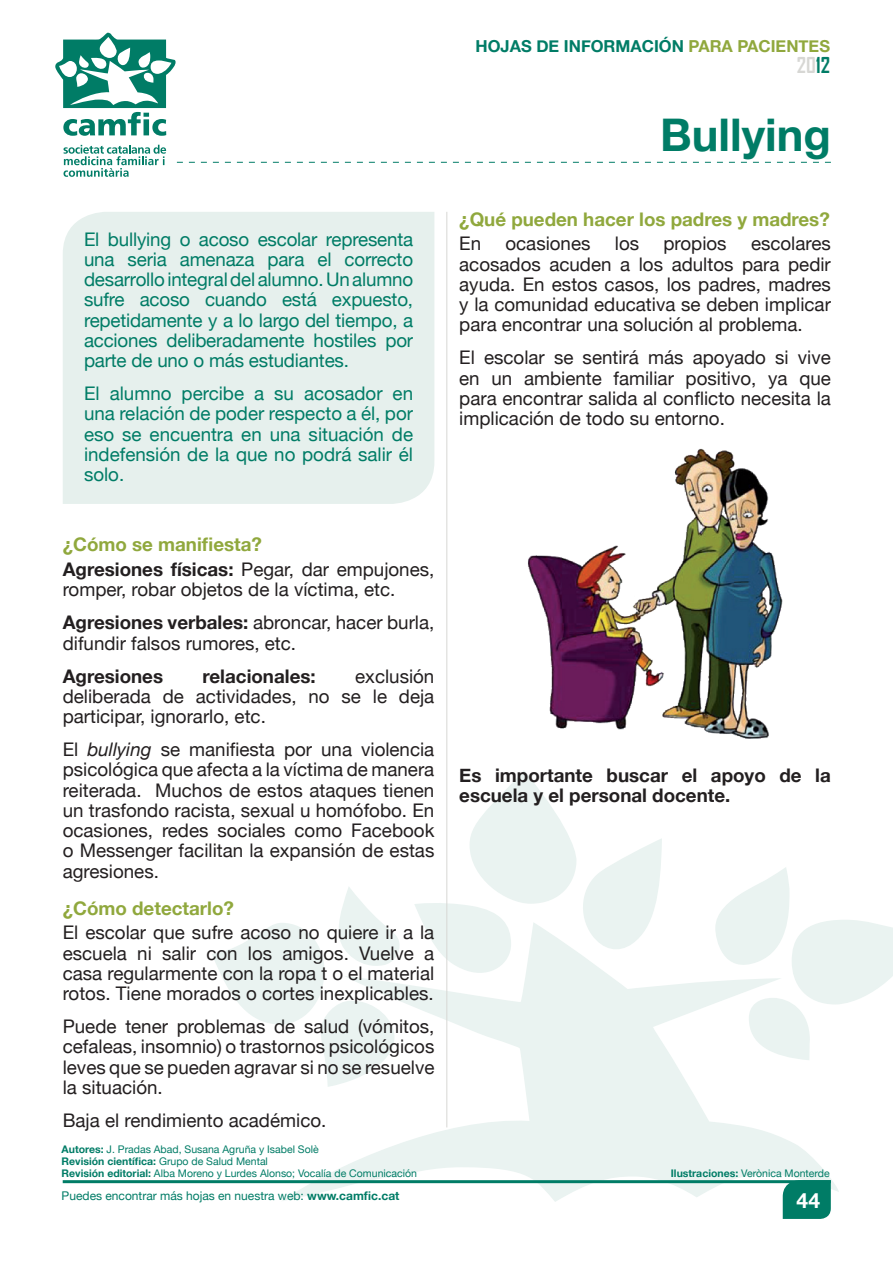
<style>
.page{position:relative;width:893px;height:1263px;background:#fff}
.page>*{position:absolute;margin:0;border:0;box-sizing:border-box;transform-origin:0 0}
.Titulo{font:700 45px "Helvetica Neue";color:#007c66}
.t1{font:700 21px "Agency FB";color:#d7d7d4}
.t2{font:700 21px "Helvetica Neue";color:#fff}
.Galerada{font:18.75px/20.2px "Helvetica Neue";color:#231f20;text-align:justify}
.Destacado{font:18.75px/20.2px "Helvetica Neue";letter-spacing:-.005em;color:#007c66;text-align:justify}
.Galerada-2{font:700 18.75px/20.2px "Helvetica Neue";color:#231f20}
.Titulillo{font:700 18.75px "Helvetica Neue";color:#90a83d}
.t3{font:700 16.5px "Helvetica Neue";color:#007c66}
.t4{font:12px "Helvetica Neue";color:#007c66}
.t5{font:10.5px "Helvetica Neue";color:#007c66}
.t6{font:700 10.5px "Helvetica Neue";color:#007c66}
.s1{font-weight:700}
.s2{font-style:italic}
.s3{font-weight:400}
.s4{color:#90a83d}
.s5{color:#007c66}
</style>
<div class="page">
<svg style="left:281px;top:979px;width:558px;height:223px;fill:#eaf3f1"></svg>
<svg style="left:212px;top:887px;width:189px;height:200px"></svg>
<svg style="left:414px;top:770px;width:248px;height:209px"></svg>
<svg style="left:715px;top:867px;width:178px;height:193px"></svg>
<svg style="left:64px;top:145px;width:102px;height:32px"></svg>
<svg style="left:55px;top:33px;width:121px;height:103px"></svg>
<svg style="left:177px;top:162px;width:654px;height:1px"></svg>
<hr style="left:63px;top:1180px;width:768px;height:3px;background:#007c66">
<svg style="left:783px;top:1180px;width:48px;height:39px;background:#07806a"></svg>
<div style="left:63px;top:212px;width:371px;height:292px;background:#e6f0ed"></div>
<hr style="left:446px;top:212px;width:1px;height:915px;background:#d7d7d4">
<img style="left:528px;top:448px;width:255px;height:291px">
<p class="Destacado" style="left:84px;top:229px;width:331px">El bullying o acoso escolar representa una seria amenaza para el correcto desarrollo integral del alumno. Un alumno sufre acoso cuando está expuesto, repetidamente y a lo largo del tiempo, a acciones deliberadamente hostiles por parte de uno o más estudiantes.</p>
<p class="Destacado" style="left:84px;top:383px;width:331px">El alumno percibe a su acosador en una relación de poder respecto a él, por eso se encuentra en una situación de indefensión de la que no podrá salir él solo.</p>
<p class="Titulillo" style="left:63px;top:533px;width:201px">¿Cómo se manifiesta?</p>
<p class="Galerada" style="left:63px;top:559px;width:373px"><span class="s1">Agresiones físicas:</span> Pegar, dar empujones, romper, robar objetos de la víctima, etc.</p>
<p class="Galerada" style="left:63px;top:612px;width:373px"><span class="s1">Agresiones verbales:</span> abroncar, hacer burla, difundir falsos rumores, etc.</p>
<p class="Galerada-2" style="left:63px;top:665px;width:102px">Agresiones</p>
<p class="Galerada-2" style="left:203px;top:665px;width:115px">relacionales:</p>
<p class="Galerada" style="left:63px;top:665px;width:373px;text-indent:292px">exclusión deliberada de actividades, no se le deja participar, ignorarlo, etc.</p>
<p class="Galerada" style="left:63px;top:739px;width:373px">El <span class="s2">bullying</span> se manifiesta por una violencia psicológica que afecta a la víctima de manera reiterada. Muchos de estos ataques tienen un trasfondo racista, sexual u homófobo. En ocasiones, redes sociales como Facebook o Messenger facilitan la expansión de estas agresiones.</p>
<p class="Titulillo" style="left:63px;top:896px;width:173px">¿Cómo detectarlo?</p>
<p class="Galerada" style="left:63px;top:922px;width:373px">El escolar que sufre acoso no quiere ir a la escuela ni salir con los amigos. Vuelve a casa regularmente con la ropa t o el material rotos. Tiene morados o cortes inexplicables.</p>
<p class="Galerada" style="left:63px;top:1016px;width:373px">Puede tener problemas de salud (vómitos, cefaleas, insomnio) o trastornos psicológicos leves que se pueden agravar si no se resuelve la situación.</p>
<p class="Galerada" style="left:63px;top:1110px;width:265px">Baja el rendimiento académico.</p>
<p class="t5" style="left:62px;top:1143px;width:259px"><span class="s1">Autores:</span> J. Pradas Abad, Susana Agruña y Isabel Solè</p>
<p class="t6" style="left:62px;top:1154px;width:208px">Revisión científica: <span class="s3">Grupo de Salud Mental</span></p>
<p class="t5" style="left:62px;top:1167px;width:357px"><span class="s1">Revisión editorial:</span> Alba Moreno y Lurdes Alonso; Vocalía de Comunicación</p>
<p class="t4" style="left:62px;top:1189px;width:339px">Puedes encontrar más hojas en nuestra web: <span class="s1">www.camfic.cat</span></p>
<p class="t3" style="left:476px;top:36px;width:356px">HOJAS DE INFORMACIÓN <span class="s4">PARA PACIENTES</span></p>
<p class="t1" style="left:797px;top:52px;width:35px">20<span class="s5">12</span></p>
<p class="Titulo" style="left:660px;top:107px;width:172px">Bullying</p>
<p class="Titulillo" style="left:459px;top:208px;width:372px">¿Qué pueden hacer los padres y madres?</p>
<p class="Galerada" style="left:459px;top:233px;width:23px">En</p>
<p class="Galerada" style="left:505px;top:233px;width:87px">ocasiones</p>
<p class="Galerada" style="left:615px;top:233px;width:26px">los</p>
<p class="Galerada" style="left:663px;top:233px;width:65px">propios</p>
<p class="Galerada" style="left:459px;top:233px;width:373px;text-indent:292px">escolares acosados acuden a los adultos para pedir ayuda. En estos casos, los padres, madres y la comunidad educativa se deben implicar para encontrar una solución al problema.</p>
<p class="Galerada" style="left:459px;top:347px;width:373px">El escolar se sentirá más apoyado si vive en un ambiente familiar positivo, ya que para encontrar salida al conflicto necesita la implicación de todo su entorno.</p>
<p class="Galerada-2" style="left:459px;top:765px;width:373px">Es importante buscar el apoyo de la escuela y el personal docente.</p>
<p class="t5" style="left:671px;top:1167px;width:160px"><span class="s1">Ilustraciones:</span> Verònica Monterde</p>
<p class="t2" style="left:797px;top:1187px;width:25px">44</p>
</div>
